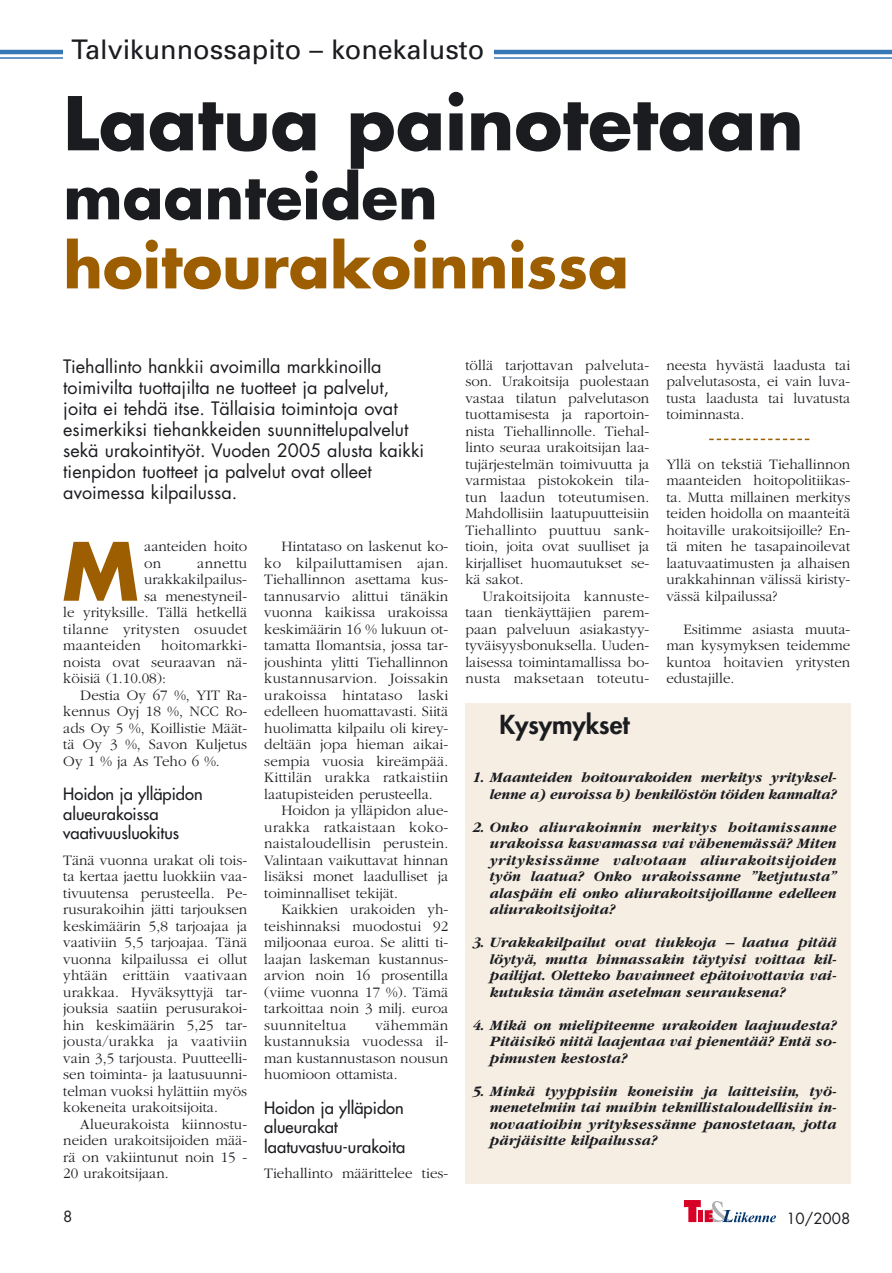
<style>
.page{position:relative;width:892px;height:1273px;background:#fff}
.page>*{position:absolute;margin:0;border:0;box-sizing:border-box;transform-origin:0 0}
.t1{font:700 78px "Futura";color:#9c5e00}
.t2{font:700 72px "Futura";color:#1b1c20}
.t3{font:700 60px "Futura";color:#9c5e00}
.t4{font:700 60px "Futura";color:#1b1c20}
.t5{font:27px "Univers";color:#1b1c20}
.t6{font:800 25.5px "Futura";color:#1b1c20}
.t7{font:18px/21px "Futura";color:#1b1c20}
.t8{font:16.5px/19.5px "Futura";color:#1b1c20}
.t9{font:300 15px/16.5px "Garamond";color:#1b1c20;text-align:justify}
.t10{font:italic 700 15px/16.5px "Garamond";color:#1b1c20;text-align:justify}
.t11{font:300 15px "Garamond";letter-spacing:.02em;color:#1b1c20}
.t12{font:15px "Futura";color:#1b1c20}
</style>
<div class="page">
<hr style="left:0;top:50px;width:891px;height:4px;background:#3677b6">
<hr style="left:0;top:57px;width:891px;height:2px;background:#3677b6">
<svg style="left:684px;top:1200px;width:92px;height:22px"></svg>
<div style="left:465px;top:703px;width:385px;height:480px;background:#f6eee3"></div>
<div style="left:63px;top:40px;width:430px;height:29px;background:#fff"></div>
<svg style="left:709px;top:438px;width:100px;height:2px"></svg>
<h3 class="t5" style="left:72px;top:39px;width:414px">Talvikunnossapito – konekalusto</h3>
<h2 class="t2" style="left:63px;top:91px;width:742px">Laatua painotetaan</h2>
<h3 class="t4" style="left:63px;top:169px;width:376px">maanteiden</h3>
<h3 class="t3" style="left:63px;top:238px;width:567px">hoitourakoinnissa</h3>
<p class="t7" style="left:63px;top:357px;width:362px">Tiehallinto hankkii avoimilla markkinoilla toimivilta tuottajilta ne tuotteet ja palvelut, joita ei tehdä itse. Tällaisia toimintoja ovat esimerkiksi tiehankkeiden suunnittelupalvelut sekä urakointityöt. Vuoden 2005 alusta kaikki tienpidon tuotteet ja palvelut ovat olleet avoimessa kilpailussa.</p>
<h1 class="t1" style="left:62px;top:536px;width:78px">M</h1>
<p class="t9" style="left:144px;top:539px;width:105px">aanteiden hoito on</p>
<p class="t9" style="left:264px;top:539px;width:185px;text-indent:17px">Hintataso on laskenut ko&shy;ko kilpailuttamisen ajan.<br>Tiehallinnon asettama kus&shy;tannusarvio alittui tänäkin vuonna kaikissa urakoissa keskimäärin 16 % lukuun ot&shy;tamatta Ilomantsia, jossa tar&shy;joushinta ylitti Tiehallinnon kustannusarvion. Joissakin urakoissa hintataso laski edelleen huomattavasti. Siitä huolimatta kilpailu oli kirey&shy;deltään jopa hieman aikai&shy;sempia vuosia kireämpää.<br>Kittilän urakka ratkaistiin laatupisteiden perusteella.</p>
<p class="t9" style="left:264px;top:803px;width:185px;text-indent:17px">Hoidon ja ylläpidon alue&shy;urakka ratkaistaan koko&shy;naistaloudellisin perustein.<br>Valintaan vaikuttavat hinnan lisäksi monet laadulliset ja toiminnalliset tekijät.</p>
<p class="t9" style="left:264px;top:902px;width:185px;text-indent:17px">Kaikkien urakoiden yh&shy;teishinnaksi muodostui 92 miljoonaa euroa. Se alitti ti&shy;laajan laskeman kustannus&shy;arvion noin 16 prosentilla (viime vuonna 17 %). Tämä tarkoittaa noin 3 milj. euroa suunniteltua</p>
<p class="t11" style="left:197px;top:557px;width:52px">annettu</p>
<p class="t9" style="left:144px;top:572px;width:104px">urakkakilpailus-</p>
<p class="t9" style="left:144px;top:589px;width:105px">sa menestyneil-</p>
<p class="t9" style="left:63px;top:605px;width:185px">le yrityksille. Tällä hetkellä</p>
<p class="t11" style="left:63px;top:623px;width:185px">tilanne yritysten osuudet</p>
<p class="t11" style="left:63px;top:639px;width:79px">maanteiden</p>
<p class="t9" style="left:63px;top:638px;width:185px;text-indent:98px">hoitomarkki&shy;noista ovat seuraavan nä&shy;köisiä (1.10.08):</p>
<p class="t9" style="left:63px;top:688px;width:185px;text-indent:17px">Destia Oy 67 %, YIT Ra&shy;kennus Oyj 18 %, NCC Ro&shy;ads Oy 5 %, Koillistie Määt&shy;tä Oy 3 %, Savon Kuljetus Oy 1 % ja As Teho 6 %.</p>
<p class="t8" style="left:63px;top:785px;width:141px">Hoidon ja ylläpidon alueurakoissa vaativuusluokitus</p>
<p class="t9" style="left:63px;top:853px;width:185px">Tänä vuonna urakat oli tois&shy;ta kertaa jaettu luokkiin vaa&shy;tivuutensa perusteella. Pe&shy;rusurakoihin jätti tarjouksen keskimäärin 5,8 tarjoajaa ja vaativiin 5,5 tarjoajaa. Tänä vuonna kilpailussa ei ollut yhtään erittäin vaativaan urakkaa. Hyväksyttyjä tar&shy;jouksia saatiin perusurakoi&shy;hin keskimäärin 5,25 tar&shy;jousta/urakka ja vaativiin vain 3,5 tarjousta. Puutteelli&shy;sen toiminta- ja laatusuunni&shy;telman vuoksi hylättiin myös kokeneita urakoitsijoita.</p>
<p class="t9" style="left:63px;top:1117px;width:185px;text-indent:17px">Alueurakoista kiinnostu&shy;neiden urakoitsijoiden mää&shy;rä on vakiintunut noin 15 - 20 urakoitsijaan.</p>
<p class="t9" style="left:264px;top:1018px;width:185px;text-indent:111px">vähemmän kustannuksia vuodessa il&shy;man kustannustason nousun huomioon ottamista.</p>
<p class="t8" style="left:264px;top:1099px;width:142px">Hoidon ja ylläpidon alueurakat laatuvastuu-urakoita</p>
<p class="t9" style="left:264px;top:1166px;width:185px">Tiehallinto määrittelee ties-</p>
<p class="t9" style="left:465px;top:358px;width:185px">töllä tarjottavan palveluta&shy;son. Urakoitsija puolestaan vastaa tilatun palvelutason tuottamisesta ja raportoin&shy;nista Tiehallinnolle. Tiehal&shy;linto seuraa urakoitsijan laa&shy;tujärjestelmän toimivuutta ja varmistaa pistokokein tila&shy;tun laadun toteutumisen.<br>Mahdollisiin laatupuutteisiin Tiehallinto puuttuu sank&shy;tioin, joita ovat suulliset ja kirjalliset huomautukset se&shy;kä sakot.</p>
<p class="t9" style="left:465px;top:589px;width:185px;text-indent:17px">Urakoitsijoita kannuste&shy;taan tienkäyttäjien parem&shy;paan palveluun asiakastyy&shy;tyväisyysbonuksella. Uuden&shy;laisessa toimintamallissa bo&shy;nusta maksetaan toteutu-</p>
<p class="t9" style="left:666px;top:358px;width:185px">neesta hyvästä laadusta tai palvelutasosta, ei vain luva&shy;tusta laadusta tai luvatusta toiminnasta.</p>
<p class="t9" style="left:666px;top:457px;width:185px">Yllä on tekstiä Tiehallinnon maanteiden hoitopolitiikas&shy;ta. Mutta millainen merkitys teiden hoidolla on maanteitä hoitaville urakoitsijoille? En&shy;tä miten he tasapainoilevat laatuvaatimusten ja alhaisen urakkahinnan välissä kiristy&shy;vässä kilpailussa?</p>
<p class="t9" style="left:666px;top:622px;width:185px;text-indent:17px">Esitimme asiasta muuta&shy;man kysymyksen teidemme kuntoa hoitavien yritysten edustajille.</p>
<h3 class="t6" style="left:499px;top:712px;width:132px">Kysymykset</h3>
<p class="t10" style="left:474px;top:770px;width:365px;text-align:right">1. Maanteiden hoitourakoiden merkitys yrityksel&shy;lenne a) euroissa b) henkilöstön töiden kannalta?</p>
<p class="t10" style="left:491px;top:820px;width:348px;text-indent:-17px">2. Onko aliurakoinnin merkitys hoitamissanne urakoissa kasvamassa vai vähenemässä? Miten yrityksissänne valvotaan aliurakoitsijoiden työn laatua? Onko urakoissanne ”ketjutusta” alaspäin eli onko aliurakoitsijoillanne edelleen aliurakoitsijoita?</p>
<p class="t10" style="left:491px;top:935px;width:348px;text-indent:-17px">3. Urakkakilpailut ovat tiukkoja – laatua pitää löytyä, mutta hinnassakin täytyisi voittaa kil&shy;pailijat. Oletteko havainneet epätoivottavia vai&shy;kutuksia tämän asetelman seurauksena?</p>
<p class="t10" style="left:491px;top:1018px;width:348px;text-indent:-17px">4. Mikä on mielipiteenne urakoiden laajuudesta?<br>Pitäisikö niitä laajentaa vai pienentää? Entä so&shy;pimusten kestosta?</p>
<p class="t10" style="left:491px;top:1084px;width:348px;text-indent:-17px">5. Minkä tyyppisiin koneisiin ja laitteisiin, työ&shy;menetelmiin tai muihin teknillistaloudellisiin in&shy;novaatioihin yrityksessänne panostetaan, jotta pärjäisitte kilpailussa?</p>
<p class="t12" style="left:63px;top:1209px;width:11px">8</p>
<p class="t12" style="left:786px;top:1211px;width:65px">10/2008</p>
</div>
